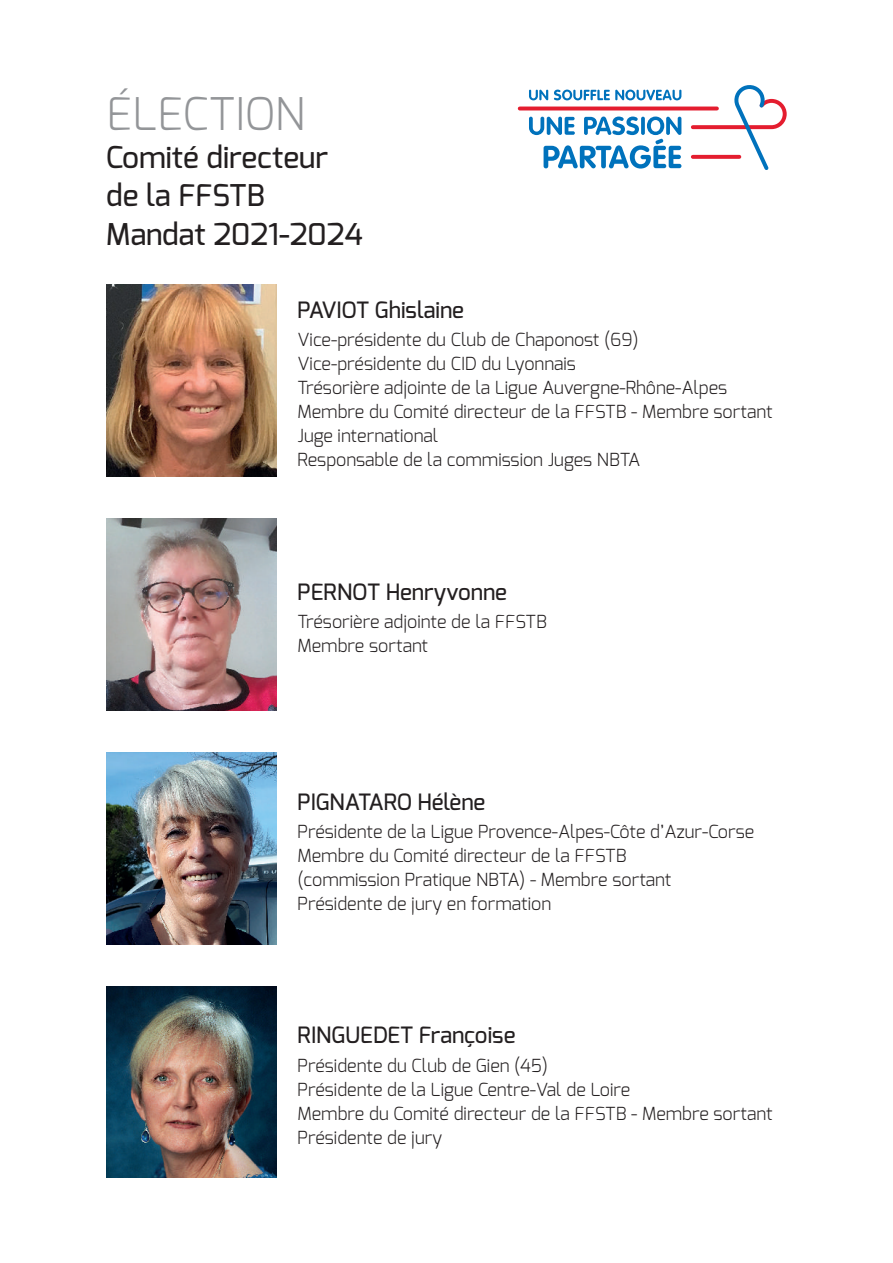
<style>
.page{position:relative;width:893px;height:1263px;background:#fff}
.page>*{position:absolute;margin:0;border:0;box-sizing:border-box;transform-origin:0 0}
.t1{font:300 45px "Exo";color:#939598}
.t2{font:500 30px "Exo";color:#231f20}
.t3{font:500 22.5px "Exo";color:#231f20}
.t4{font:300 18px "Exo";color:#231f20}
</style>
<div class="page">
<svg style="left:689px;top:85px;width:98px;height:85px"></svg>
<svg style="left:529px;top:90px;width:19px;height:10px"></svg>
<svg style="left:554px;top:90px;width:127px;height:10px"></svg>
<hr style="left:520px;top:107px;width:197px;height:3px;background:#e41d2f">
<svg style="left:529px;top:117px;width:152px;height:52px"></svg>
<svg style="left:693px;top:155px;width:46px;height:4px"></svg>
<img style="left:106px;top:519px;width:170px;height:191px">
<img style="left:106px;top:753px;width:170px;height:191px">
<img style="left:106px;top:986px;width:170px;height:192px">
<img style="left:106px;top:285px;width:170px;height:191px">
<p class="t1" style="left:106px;top:85px;width:200px">ÉLECTION</p>
<p class="t2" style="left:106px;top:138px;width:223px">Comité directeur</p>
<p class="t2" style="left:106px;top:176px;width:160px">de la FFSTB</p>
<p class="t2" style="left:106px;top:214px;width:258px">Mandat 2021-2024</p>
<p class="t3" style="left:298px;top:295px;width:168px">PAVIOT Ghislaine</p>
<p class="t4" style="left:298px;top:328px;width:342px">Vice-présidente du Club de Chaponost (69)</p>
<p class="t4" style="left:298px;top:352px;width:280px">Vice-présidente du CID du Lyonnais</p>
<p class="t4" style="left:298px;top:376px;width:431px">Trésorière adjointe de la Ligue Auvergne-Rhône-Alpes</p>
<p class="t4" style="left:298px;top:400px;width:477px">Membre du Comité directeur de la FFSTB - Membre sortant</p>
<p class="t4" style="left:298px;top:424px;width:142px">Juge international</p>
<p class="t4" style="left:298px;top:448px;width:344px">Responsable de la commission Juges NBTA</p>
<p class="t3" style="left:298px;top:577px;width:211px">PERNOT Henryvonne</p>
<p class="t4" style="left:298px;top:610px;width:251px">Trésorière adjointe de la FFSTB</p>
<p class="t4" style="left:298px;top:634px;width:132px">Membre sortant</p>
<p class="t3" style="left:298px;top:787px;width:189px">PIGNATARO Hélène</p>
<p class="t4" style="left:298px;top:820px;width:458px">Présidente de la Ligue Provence-Alpes-Côte d’Azur-Corse</p>
<p class="t4" style="left:298px;top:844px;width:330px">Membre du Comité directeur de la FFSTB</p>
<p class="t4" style="left:298px;top:868px;width:375px">(commission Pratique NBTA) - Membre sortant</p>
<p class="t4" style="left:298px;top:892px;width:255px">Présidente de jury en formation</p>
<p class="t3" style="left:298px;top:1021px;width:219px">RINGUEDET Françoise</p>
<p class="t4" style="left:298px;top:1053px;width:252px">Présidente du Club de Gien (45)</p>
<p class="t4" style="left:298px;top:1077px;width:334px">Présidente de la Ligue Centre-Val de Loire</p>
<p class="t4" style="left:298px;top:1101px;width:477px">Membre du Comité directeur de la FFSTB - Membre sortant</p>
<p class="t4" style="left:298px;top:1125px;width:146px">Présidente de jury</p>
</div>
